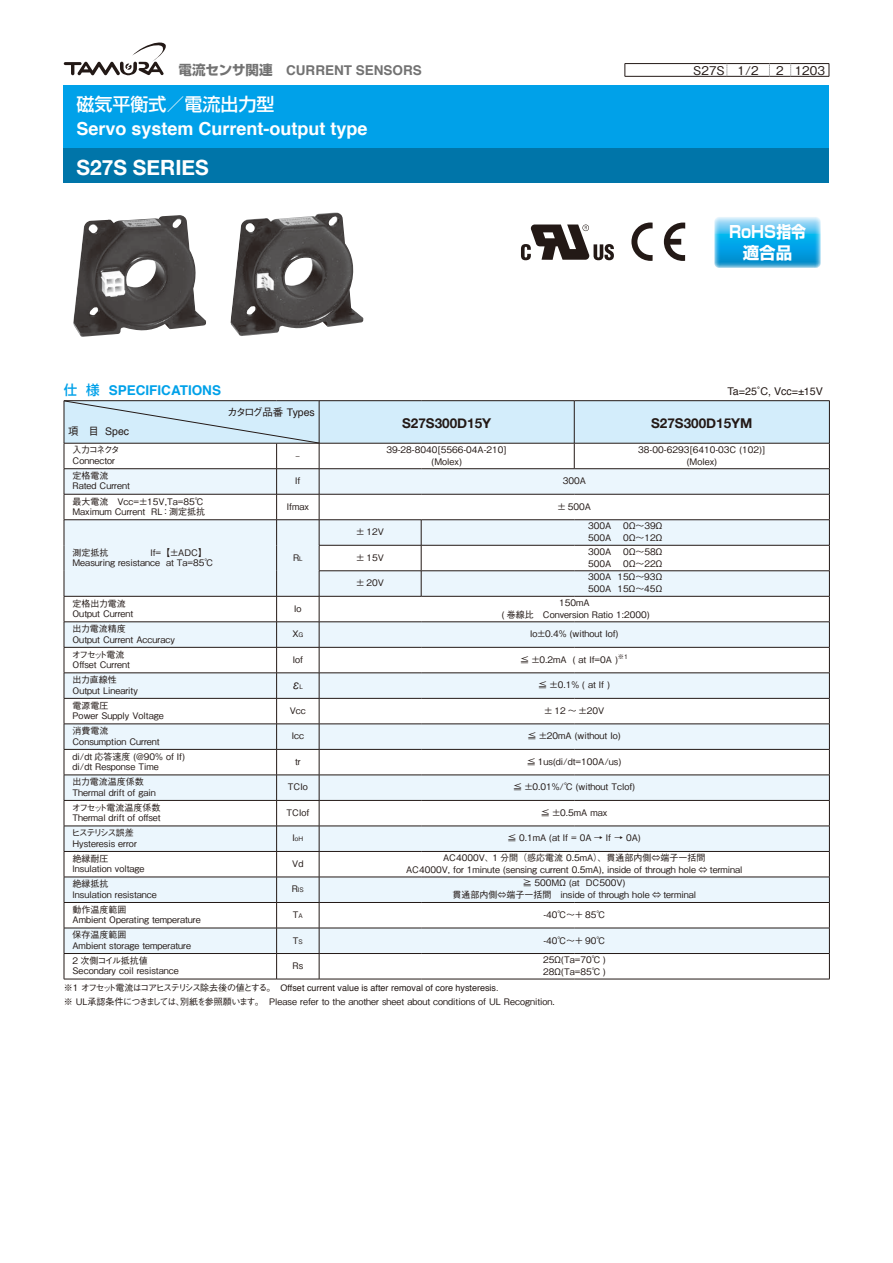
<style>
.page{position:relative;width:893px;height:1263px;background:#fff}
.page>*{position:absolute;margin:0;border:0;box-sizing:border-box;transform-origin:0 0}
.t1{font:700 21px "Helvetica Neue";color:#fff}
.t2{font:700 18px "Helvetica";color:#fff}
.t3{font:500 18px "Shin Go Pro";color:#fff}
.t4{font:700 16.5px/21px "Shin Go Pro";color:#fff;text-align:center;scale:.9 1}
.t5{font:700 13.5px "Helvetica Neue";color:#231916}
.t6{font:700 13.5px "Helvetica";color:#727272}
.t7{font:700 13.5px "Helvetica";color:#00a1e9}
.t8{font:500 12px "Gothic BBB Pro";color:#231916}
.t9{font:10.65px "Helvetica";color:#231916}
.t10{font:500 10.5px "Gothic BBB Pro";letter-spacing:-.195em;color:#231916}
.t11{font:10.5px "Helvetica";color:#231916}
.t12{font:500 9px/10.5px "Gothic BBB Pro";color:#231916}
.t13{font:9px "Helvetica";color:#231916}
.t14{font:500 6.3px "Gothic BBB Pro";color:#231916}
.s1{font-family:"Shin Go Pro"}
.s2{font-family:"Shin Go Pro";font-weight:500}
.s3{font-family:"Helvetica";font-weight:400}
.s4{font-family:"Gothic BBB Pro";font-weight:500}
.s5{font-size:6.3px}
.s6{font-size:9px}
</style>
<div class="page">
<div style="left:64px;top:85px;width:765px;height:64px;background:#00a1e9"></div>
<img style="left:73px;top:215px;width:133px;height:122px">
<img style="left:230px;top:213px;width:133px;height:123px">
<svg style="left:64px;top:42px;width:102px;height:34px"></svg>
<svg style="left:664px;top:223px;width:21px;height:38px"></svg>
<svg style="left:631px;top:222px;width:22px;height:39px"></svg>
<div style="left:64px;top:149px;width:765px;height:34px;background:#0075a9"></div>
<svg style="left:625px;top:63px;width:205px;height:14px"></svg>
<svg style="left:714px;top:217px;width:107px;height:51px;background:#3bb5e7"></svg>
<svg style="left:521px;top:224px;width:93px;height:36px"></svg>
<hr style="left:277px;top:979px;width:42px;height:1px;background:#231916">
<hr style="left:64px;top:979px;width:213px;height:1px;background:#231916">
<hr style="left:319px;top:979px;width:102px;height:1px;background:#231916">
<hr style="left:421px;top:979px;width:153px;height:1px;background:#231916">
<hr style="left:574px;top:979px;width:256px;height:1px;background:#231916">
<hr style="left:319px;top:400px;width:102px;height:1px;background:#231916">
<hr style="left:421px;top:400px;width:153px;height:1px;background:#231916">
<hr style="left:574px;top:400px;width:256px;height:1px;background:#231916">
<hr style="left:64px;top:400px;width:213px;height:1px;background:#231916">
<hr style="left:277px;top:400px;width:42px;height:1px;background:#231916">
<svg style="left:64px;top:401px;width:766px;height:578px"></svg>
<h3 class="t6" style="left:179px;top:59px;width:245px"><span class="s1">電流センサ関連　</span>CURRENT SENSORS</h3>
<h3 class="t8" style="left:693px;top:60px;width:67px">S27S 1/2</h3>
<h3 class="t8" style="left:776px;top:60px;width:50px">2 1203</h3>
<h2 class="t3" style="left:77px;top:89px;width:199px">磁気平衡式／電流出力型</h2>
<h2 class="t2" style="left:77px;top:114px;width:293px">Servo system Current-output type</h2>
<h1 class="t1" style="left:77px;top:154px;width:134px">S27S SERIES</h1>
<h3 class="t4" style="left:729px;top:220px;width:87px">RoHS指令適合品</h3>
<h3 class="t7" style="left:64px;top:379px;width:159px"><span class="s2">仕 様</span> SPECIFICATIONS</h3>
<p class="t9" style="left:728px;top:383px;width:97px">Ta=25˚C, Vcc=±15V</p>
<p class="t10" style="left:227px;top:404px;width:89px">カタログ品番 <span class="s3">Types</span></p>
<p class="t11" style="left:68px;top:423px;width:62px"><span class="s4">項　目</span> Spec</p>
<h3 class="t5" style="left:402px;top:414px;width:91px">S27S300D15Y</h3>
<h3 class="t5" style="left:651px;top:414px;width:103px">S27S300D15YM</h3>
<p class="t12" style="left:72px;top:444px;width:49px">入力コネクタ<br>Connector</p>
<p class="t12" style="left:296px;top:449px;width:6px">–</p>
<p class="t12" style="left:386px;top:442px;width:122px;line-height:12px;text-align:center">39-28-8040[5566-04A-210] (Molex)</p>
<p class="t12" style="left:638px;top:442px;width:129px;line-height:12px;text-align:center">38-00-6293[6410-03C (102)] (Molex)</p>
<p class="t12" style="left:72px;top:469px;width:59px">定格電流<br>Rated Current</p>
<p class="t12" style="left:295px;top:474px;width:7px">If</p>
<p class="t12" style="left:563px;top:474px;width:25px">300A</p>
<p class="t12" style="left:72px;top:495px;width:134px">最大電流 Vcc=±15V,Ta=85℃<br>Maximum Current RL：測定抵抗</p>
<p class="t12" style="left:287px;top:500px;width:24px">Ifmax</p>
<p class="t12" style="left:557px;top:500px;width:35px">± 500A</p>
<p class="t12" style="left:72px;top:546px;width:38px">測定抵抗</p>
<p class="t12" style="left:588px;top:519px;width:25px">300A</p>
<p class="t12" style="left:623px;top:519px;width:42px">0Ω～39Ω</p>
<p class="t12" style="left:588px;top:531px;width:25px">500A</p>
<p class="t12" style="left:623px;top:531px;width:42px">0Ω～ 12Ω</p>
<p class="t12" style="left:356px;top:525px;width:30px">± 12V</p>
<p class="t12" style="left:72px;top:546px;width:143px;text-indent:69px">　If=【±ADC】<br>Measuring resistance at Ta=85℃</p>
<p class="t12" style="left:293px;top:551px;width:11px">R<span class="s5">L</span></p>
<p class="t12" style="left:588px;top:545px;width:25px">300A</p>
<p class="t12" style="left:623px;top:545px;width:42px">0Ω～58Ω</p>
<p class="t12" style="left:588px;top:557px;width:25px">500A</p>
<p class="t12" style="left:623px;top:557px;width:42px">0Ω～22Ω</p>
<p class="t12" style="left:356px;top:551px;width:30px">± 15V</p>
<p class="t12" style="left:356px;top:576px;width:30px">± 20V</p>
<p class="t12" style="left:588px;top:570px;width:77px;line-height:12px">300A 15Ω～93Ω<br>500A 15Ω～45Ω</p>
<p class="t12" style="left:72px;top:597px;width:62px">定格出力電流<br>Output Current</p>
<p class="t12" style="left:294px;top:602px;width:9px">Io</p>
<p class="t12" style="left:502px;top:595px;width:149px;line-height:12px;text-align:center">150mA<br>( 巻線比　Conversion Ratio 1:2000)</p>
<p class="t12" style="left:72px;top:622px;width:104px">出力電流精度<br>Output Current Accuracy</p>
<p class="t12" style="left:292px;top:627px;width:12px">X<span class="s5">G</span></p>
<p class="t12" style="left:530px;top:627px;width:90px">Io±0.4% (without Iof)</p>
<p class="t12" style="left:72px;top:648px;width:60px">オフセット電流<br>Offset Current</p>
<p class="t12" style="left:293px;top:653px;width:12px">Iof</p>
<p class="t12" style="left:520px;top:653px;width:110px">≦ ±0.2mA ( at If=0A )<sup>※1</sup></p>
<p class="t12" style="left:72px;top:673px;width:67px">出力直線性<br>Output Linearity</p>
<h3 class="t8" style="left:290px;top:675px;width:14px">ε<span class="s5">L</span></h3>
<p class="t12" style="left:538px;top:679px;width:73px">≦ ±0.1% ( at If )</p>
<p class="t12" style="left:72px;top:699px;width:93px">電源電圧<br>Power Supply Voltage</p>
<p class="t12" style="left:290px;top:704px;width:18px">Vcc</p>
<p class="t12" style="left:544px;top:704px;width:62px">± 12 ～ ±20V</p>
<p class="t12" style="left:72px;top:724px;width:89px">消費電流<br>Consumption Current</p>
<p class="t12" style="left:292px;top:730px;width:14px">Icc</p>
<p class="t12" style="left:527px;top:730px;width:95px">≦ ±20mA (without Io)</p>
<p class="t12" style="left:72px;top:750px;width:114px">di/dt 応答速度 (@90% of If) di/dt Response Time</p>
<p class="t12" style="left:295px;top:755px;width:7px">tr</p>
<p class="t12" style="left:527px;top:755px;width:96px">≦ 1us(di/dt=100A/us)</p>
<p class="t12" style="left:72px;top:775px;width:85px">出力電流温度係数<br>Thermal drift of gain</p>
<p class="t12" style="left:288px;top:781px;width:21px">TCIo</p>
<p class="t12" style="left:513px;top:781px;width:124px">≦ ±0.01%/℃ (without Tclof)</p>
<p class="t12" style="left:72px;top:801px;width:90px">オフセット電流温度係数<br>Thermal drift of offset</p>
<p class="t12" style="left:286px;top:806px;width:24px">TCIof</p>
<p class="t12" style="left:541px;top:806px;width:68px">≦ ±0.5mA max</p>
<p class="t12" style="left:71px;top:826px;width:67px">ヒステリシス誤差<br>Hysteresis error</p>
<p class="t14" style="left:293px;top:834px;width:12px"><span class="s6">I</span>oH</p>
<p class="t12" style="left:507px;top:832px;width:135px">≦ 0.1mA (at If = 0A → If → 0A)</p>
<p class="t12" style="left:72px;top:852px;width:74px">絶縁耐圧lnsulation voltage</p>
<p class="t12" style="left:292px;top:857px;width:13px">Vd</p>
<p class="t12" style="left:406px;top:850px;width:338px;line-height:12px;text-align:center">AC4000V、1 分間（感応電流 0.5mA）、貫通部内側⇔端子一括間<br>AC4000V, for 1minute (sensing current 0.5mA), inside of through hole ⇔ terminal</p>
<p class="t12" style="left:73px;top:877px;width:86px">絶縁抵抗<br>lnsulation resistance</p>
<p class="t14" style="left:292px;top:885px;width:14px"><span class="s6">R</span>IS</p>
<p class="t12" style="left:453px;top:876px;width:245px;line-height:12px;text-align:center">≧ 500MΩ (at DC500V)<br>貫通部内側⇔端子一括間　inside of through hole ⇔ terminal</p>
<p class="t12" style="left:72px;top:903px;width:130px">動作温度範囲<br>Ambient Operating temperature</p>
<p class="t12" style="left:293px;top:908px;width:11px">T<span class="s5">A</span></p>
<p class="t12" style="left:543px;top:908px;width:63px">-40℃～＋ 85℃</p>
<p class="t12" style="left:72px;top:928px;width:120px">保存温度範囲<br>Ambient storage temperature</p>
<p class="t12" style="left:293px;top:934px;width:11px">T<span class="s5">S</span></p>
<p class="t12" style="left:543px;top:934px;width:63px">-40℃～＋ 90℃</p>
<p class="t12" style="left:72px;top:954px;width:108px">2 次側コイル抵抗値　　　<br>Secondary coil resistance</p>
<p class="t12" style="left:293px;top:959px;width:12px">Rs</p>
<p class="t12" style="left:543px;top:952px;width:64px;line-height:12px">25Ω(Ta=70℃ )<br>28Ω(Ta=85℃ )</p>
<p class="t13" style="left:64px;top:981px;width:436px"><span class="s4">※1 オフセット電流はコアヒステリシス除去後の値とする。　</span>Offset current value is after removal of core hysteresis.</p>
<p class="t12" style="left:64px;top:995px;width:493px">※ UL承認条件につきましては、別紙を参照願います。　Please refer to the another sheet about conditions of UL Recognition.</p>
</div>
